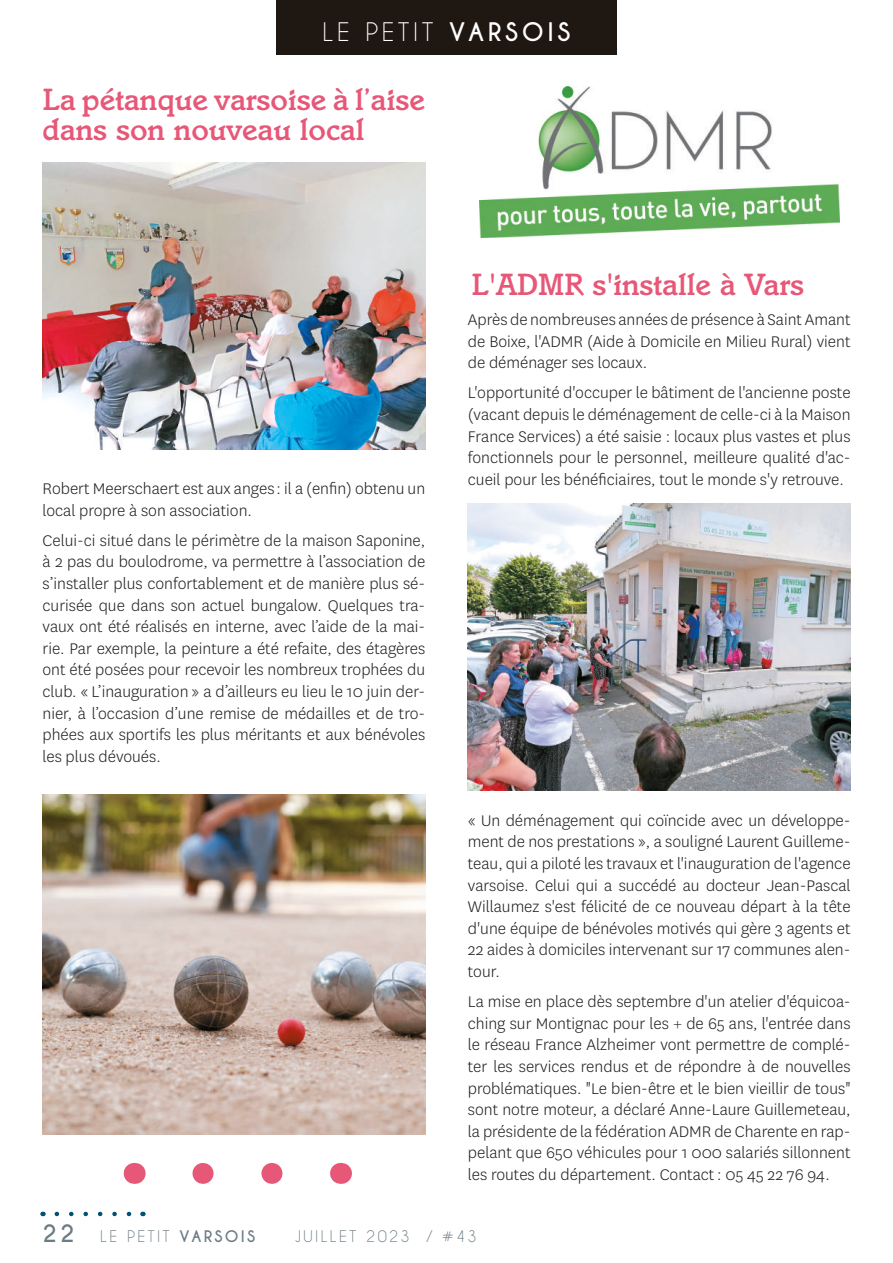
<style>
.page{position:relative;width:893px;height:1263px;background:#fff}
.page>*{position:absolute;margin:0;border:0;box-sizing:border-box;transform-origin:0 0}
.t1{font:500 31.5px/30px "Italia";color:#e75778}
.t2{font:24px "Caviar Dreams";letter-spacing:.15em;color:#fff}
.t3{font:700 22.5px "Caviar Dreams";color:#6b7c85}
.t4{font:300 18px/21.6px "National";color:#1d1d1b;text-align:justify}
.t5{font:15px "Caviar Dreams";letter-spacing:.15em;color:#6b7c85}
.s1{font-weight:700}
</style>
<div class="page">
<svg style="left:57px;top:1212px;width:75px;height:4px"></svg>
<svg style="left:203px;top:1163px;width:80px;height:21px"></svg>
<svg style="left:134px;top:1163px;width:1px;height:21px"></svg>
<svg style="left:340px;top:1163px;width:1px;height:21px"></svg>
<div style="left:276px;top:0;width:341px;height:55px;background:#1e1712"></div>
<img style="left:43px;top:163px;width:382px;height:287px">
<img style="left:468px;top:504px;width:382px;height:287px">
<img style="left:480px;top:87px;width:360px;height:150px">
<img style="left:43px;top:794px;width:382px;height:340px">
<h2 class="t2" style="left:323px;top:17px;width:249px">LE PETIT <span class="s1">VARSOIS</span></h2>
<h1 class="t1" style="left:43px;top:84px;width:384px">La pétanque varsoise à l’aise dans son nouveau local</h1>
<p class="t4" style="left:43px;top:477px;width:384px">Robert Meerschaert est aux anges : il a (enfin) obtenu un local propre à son association.</p>
<p class="t4" style="left:43px;top:529px;width:384px">Celui-ci situé dans le périmètre de la maison Saponine, à 2 pas du boulodrome, va permettre à l’association de s’installer plus confortablement et de manière plus sé&shy;curisée que dans son actuel bungalow. Quelques tra&shy;vaux ont été réalisés en interne, avec l’aide de la mai&shy;rie. Par exemple, la peinture a été refaite, des étagères ont été posées pour recevoir les nombreux trophées du club. « L’inauguration » a d’ailleurs eu lieu le 10 juin der&shy;nier, à l’occasion d’une remise de médailles et de tro&shy;phées aux sportifs les plus méritants et aux bénévoles les plus dévoués.</p>
<h1 class="t1" style="left:472px;top:269px;width:334px">L'ADMR s'installe à Vars</h1>
<p class="t4" style="left:468px;top:308px;width:384px">Après de nombreuses années de présence à Saint Amant de Boixe, l'ADMR (Aide à Domicile en Milieu Rural) vient de déménager ses locaux.</p>
<p class="t4" style="left:468px;top:381px;width:384px">L'opportunité d'occuper le bâtiment de l'ancienne poste (vacant depuis le déménagement de celle-ci à la Maison France Services) a été saisie : locaux plus vastes et plus fonctionnels pour le personnel, meilleure qualité d'ac&shy;cueil pour les bénéficiaires, tout le monde s'y retrouve.</p>
<p class="t4" style="left:468px;top:809px;width:384px">« Un déménagement qui coïncide avec un développe&shy;ment de nos prestations », a souligné Laurent Guilleme&shy;teau, qui a piloté les travaux et l'inauguration de l'agence varsoise. Celui qui a succédé au docteur Jean-Pascal Willaumez s'est félicité de ce nouveau départ à la tête d'une équipe de bénévoles motivés qui gère 3 agents et 22 aides à domiciles intervenant sur 17 communes alen&shy;tour.</p>
<p class="t4" style="left:468px;top:990px;width:384px">La mise en place dès septembre d'un atelier d'équicoa&shy;ching sur Montignac pour les + de 65 ans, l'entrée dans le réseau France Alzheimer vont permettre de complé&shy;ter les services rendus et de répondre à de nouvelles problématiques. "Le bien-être et le bien vieillir de tous" sont notre moteur, a déclaré Anne-Laure Guillemeteau, la présidente de la fédération ADMR de Charente en rap&shy;pelant que 650 véhicules pour 1 000 salariés sillonnent les routes du département. Contact : 05 45 22 76 94.</p>
<p class="t3" style="left:43px;top:1220px;width:34px">22</p>
<p class="t5" style="left:100px;top:1227px;width:156px">LE PETIT <span class="s1">VARSOIS</span></p>
<p class="t5" style="left:295px;top:1227px;width:183px">JUILLET 2023 / #43</p>
</div>
